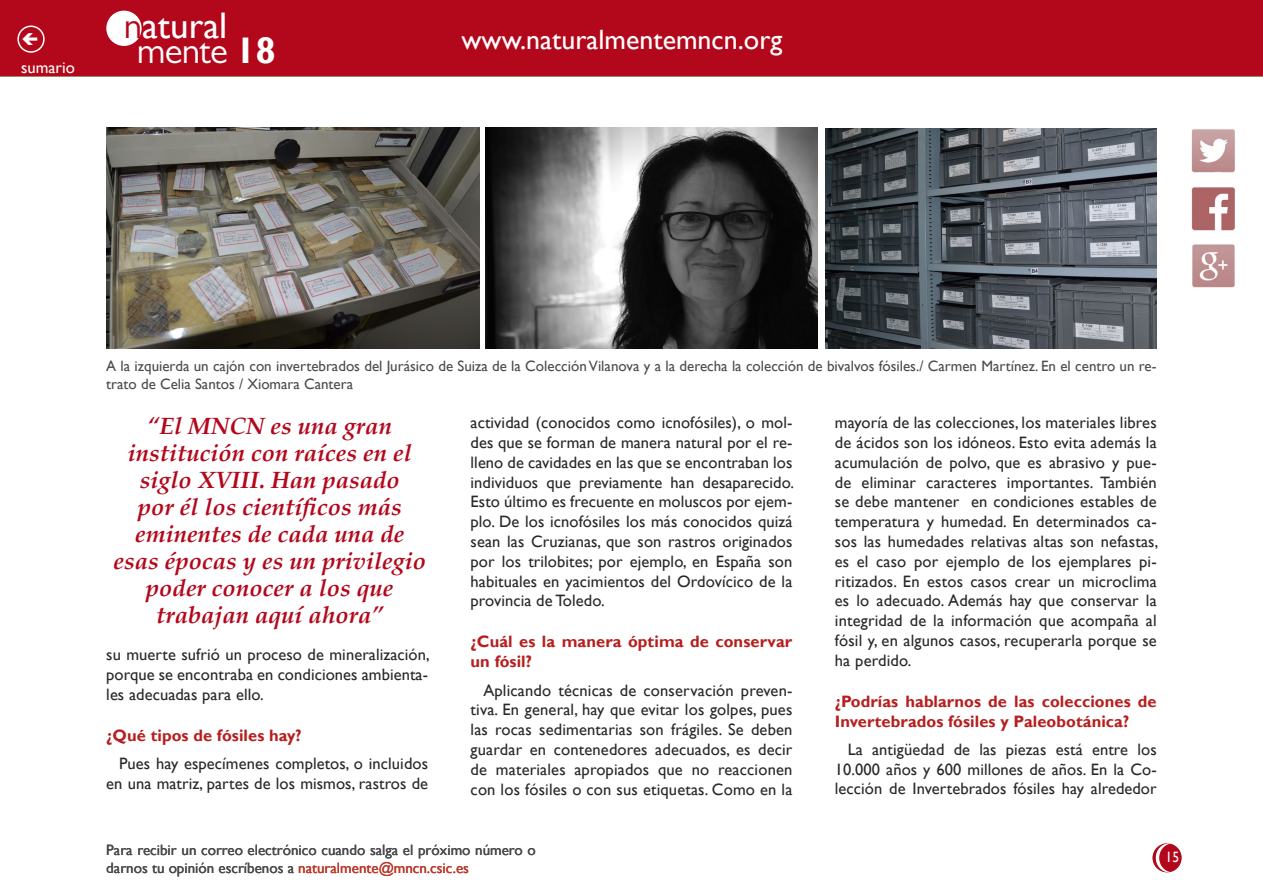
<style>
.page{position:relative;width:1263px;height:893px;background:#fff}
.page>*{position:absolute;margin:0;border:0;box-sizing:border-box;transform-origin:0 0}
.t1{font:37.05px "Gill Sans";color:#fff}
.t2{font:37.05px "Gill Sans MT Pro";letter-spacing:-.02em;color:#fff}
.t3{font:27.9px "Gill Sans";color:#fff}
.t4{font:italic 700 24px/27px "Palatino";color:#b3071b;text-align:center}
.t5{font:16.5px/19.8px "Gill Sans";letter-spacing:.005em;color:#282829;text-align:justify}
.t6{font:700 16.5px/19.8px "Gill Sans";letter-spacing:.005em;color:#b61f1f}
.t7{font:16.5px "Gill Sans";color:#fff}
.t8{font:15px/18px "Gill Sans";color:#4b4b4d}
.t9{font:15px "Gill Sans";color:#fff;scale:.9 1}
.s1{font-family:"Gill Sans MT Pro";color:#b3071b}
.s2{font-family:"Gill Sans";font-weight:700}
.s3{color:#bd392b}
</style>
<div class="page">
<img style="left:1191px;top:187px;width:44px;height:43px">
<img style="left:1191px;top:129px;width:44px;height:44px">
<img style="left:1192px;top:244px;width:43px;height:44px">
<div style="left:1153px;top:844px;width:28px;height:28px;background:#b3071b;border-radius:50%"></div>
<div style="left:1152px;top:843px;width:29px;height:29px;border:2px solid #b3071b;border-radius:50%"></div>
<div style="left:0;top:0;width:1263px;height:76px;background:#b3071b"></div>
<div style="left:107px;top:11px;width:34px;height:34px;background:#fff;border-radius:50%"></div>
<div style="left:106px;top:11px;width:36px;height:35px;border:2px solid #fff;border-radius:50%"></div>
<svg style="left:1155px;top:843px;width:16px;height:29px"></svg>
<div style="left:17px;top:26px;width:28px;height:27px;border:2px solid #fff;border-radius:50%"></div>
<img style="left:486px;top:128px;width:331px;height:221px">
<img style="left:825px;top:128px;width:332px;height:221px">
<img style="left:106px;top:128px;width:373px;height:221px">
<p class="t7" style="left:21px;top:58px;width:55px">sumario</p>
<h1 class="t1" style="left:124px;top:4px;width:105px"><span class="s1">n</span>atural</h1>
<h1 class="t2" style="left:137px;top:29px;width:140px">mente <span class="s2">18</span></h1>
<h2 class="t3" style="left:461px;top:23px;width:322px">www.naturalmentemncn.org</h2>
<p class="t8" style="left:106px;top:357px;width:1052px">A la izquierda un cajón con invertebrados del Jurásico de Suiza de la Colección Vilanova y a la derecha la colección de bivalvos fósiles./ Carmen Martínez. En el centro un re&shy;trato de Celia Santos / Xiomara Cantera</p>
<h3 class="t4" style="left:113px;top:413px;width:314px">“El MNCN es una gran institución con raíces en el siglo XVIII. Han pasado<br>por él los científicos más eminentes de cada una de esas épocas y es un privilegio poder conocer a los que trabajan aquí ahora”</h3>
<p class="t5" style="left:835px;top:413px;width:325px">mayoría de las colecciones, los materiales libres de ácidos son los idóneos. Esto evita además la acumulación de polvo, que es abrasivo y pue&shy;de eliminar caracteres importantes. También se debe mantener en condiciones estables de temperatura y humedad. En determinados ca&shy;sos las humedades relativas altas son nefastas, es el caso por ejemplo de los ejemplares pi&shy;ritizados. En estos casos crear un microclima es lo adecuado. Además hay que conservar la integridad de la información que acompaña al fósil y, en algunos casos, recuperarla porque se ha perdido.</p>
<p class="t6" style="left:835px;top:692px;width:323px">¿Podrías hablarnos de las colecciones de<br>Invertebrados fósiles y Paleobotánica?</p>
<p class="t5" style="left:835px;top:740px;width:323px;text-indent:13px">La antigüedad de las piezas está entre los 10.000 años y 600 millones de años. En la Co&shy;lección de Invertebrados fósiles hay alrededor</p>
<p class="t5" style="left:471px;top:413px;width:325px">actividad (conocidos como icnofósiles), o mol&shy;des que se forman de manera natural por el re&shy;lleno de cavidades en las que se encontraban los individuos que previamente han desaparecido.<br>Esto último es frecuente en moluscos por ejem&shy;plo. De los icnofósiles los más conocidos quizá sean las Cruzianas, que son rastros originados por los trilobites; por ejemplo, en España son habituales en yacimientos del Ordovícico de la provincia de Toledo.</p>
<p class="t6" style="left:471px;top:632px;width:323px">¿Cuál es la manera óptima de conservar un fósil?</p>
<p class="t5" style="left:471px;top:680px;width:323px;text-indent:13px">Aplicando técnicas de conservación preven&shy;tiva. En general, hay que evitar los golpes, pues las rocas sedimentarias son frágiles. Se deben guardar en contenedores adecuados, es decir de materiales apropiados que no reaccionen con los fósiles o con sus etiquetas. Como en la</p>
<p class="t5" style="left:106px;top:645px;width:325px">su muerte sufrió un proceso de mineralización, porque se encontraba en condiciones ambienta&shy;les adecuadas para ello.</p>
<p class="t6" style="left:106px;top:726px;width:197px">¿Qué tipos de fósiles hay?</p>
<p class="t5" style="left:106px;top:754px;width:323px;text-align:right">Pues hay especímenes completos, o incluidos en una matriz, partes de los mismos, rastros de</p>
<p class="t8" style="left:106px;top:842px;width:431px">Para recibir un correo electrónico cuando salga el próximo número o darnos tu opinión escríbenos a <span class="s3">naturalmente@mncn.csic.es</span></p>
<p class="t9" style="left:1165px;top:849px;width:16px">15</p>
</div>
